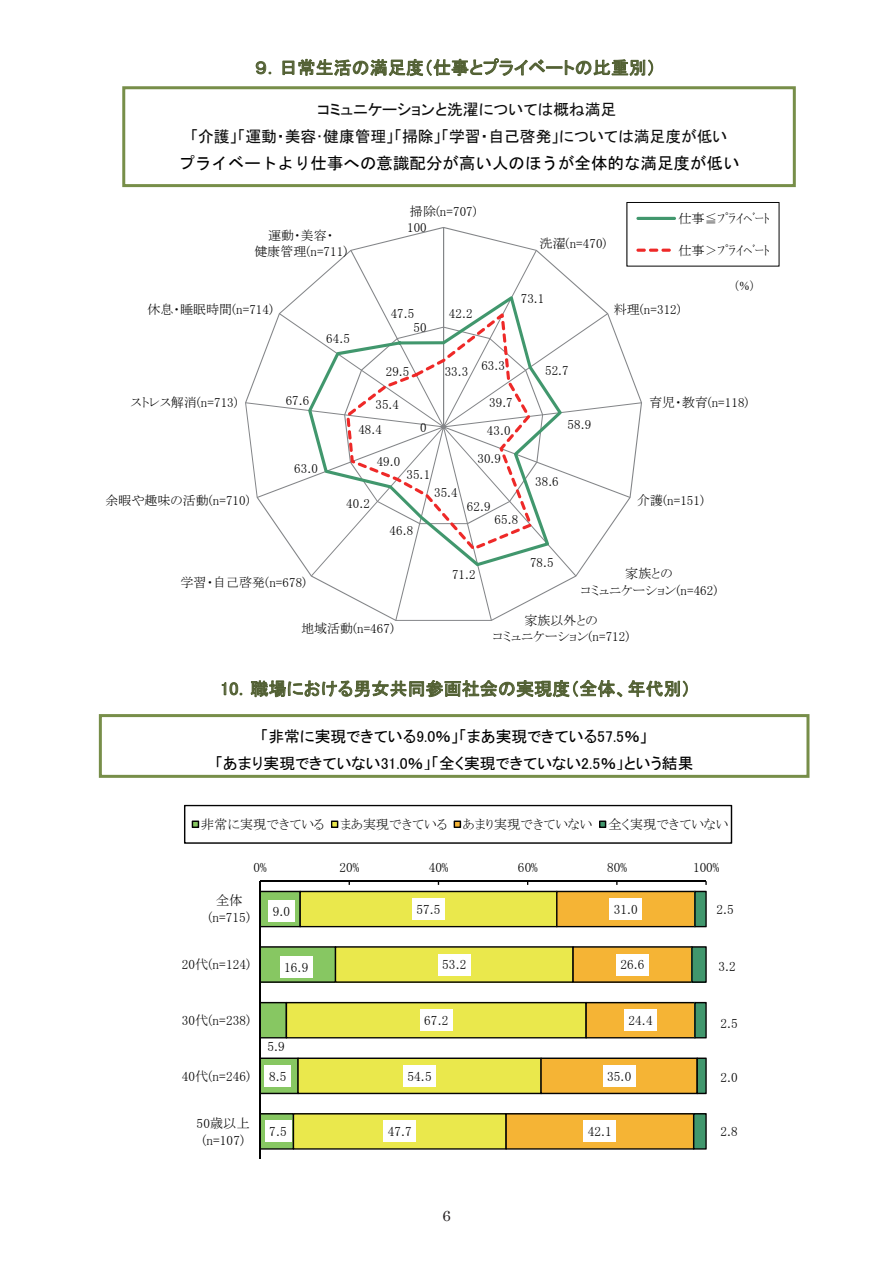
<style>
.page{position:relative;width:893px;height:1263px;background:#fff}
.page>*{position:absolute;margin:0;border:0;box-sizing:border-box;transform-origin:0 0}
.t1{font:18px "MS P Gothic";letter-spacing:.005em;color:#526033}
.t2{font:16.5px "MS Gothic";color:#000}
.t3{font:15.75px/27px "MS P Gothic";color:#000;text-align:center}
.t4{font:15.75px/27px "MS P Gothic";color:#0d0d0d}
.t5{font:14.85px "Century";color:#231f20}
.t6{font:13.2px/17.1px "MS P Mincho";letter-spacing:.005em;color:#000;text-align:center}
.t7{font:13.05px/16.8px "MS P Mincho";letter-spacing:.005em;color:#000;text-align:center}
.t8{font:12px "MS Mincho";color:#000}
.s1{font-family:"Century"}
</style>
<div class="page">
<svg style="left:256px;top:61px;width:15px;height:13px"></svg>
<svg style="left:283px;top:58px;width:370px;height:19px"></svg>
<svg style="left:222px;top:682px;width:20px;height:13px"></svg>
<svg style="left:251px;top:680px;width:371px;height:18px"></svg>
<svg style="left:628px;top:680px;width:60px;height:17px"></svg>
<div style="left:122px;top:86px;width:674px;height:101px;border:3px solid #778e49"></div>
<div style="left:99px;top:714px;width:710px;height:64px;border:3px solid #778e49"></div>
<svg style="left:261px;top:882px;width:446px;height:268px"></svg>
<svg style="left:261px;top:891px;width:446px;height:36px;background:#d0c241"></svg>
<svg style="left:261px;top:946px;width:446px;height:37px;background:#c3be45"></svg>
<svg style="left:261px;top:1002px;width:446px;height:36px;background:#cfc643"></svg>
<svg style="left:261px;top:1057px;width:446px;height:37px;background:#d0bf44"></svg>
<svg style="left:261px;top:1113px;width:446px;height:36px;background:#d3bd3f"></svg>
<hr style="left:260px;top:880px;width:446px;height:2px;background:#030303">
<hr style="left:259px;top:881px;width:2px;height:278px;background:#030303">
<div style="left:268px;top:900px;width:26px;height:21px;background:#fff"></div>
<div style="left:280px;top:957px;width:33px;height:21px;background:#fff"></div>
<div style="left:265px;top:1065px;width:26px;height:21px;background:#fff"></div>
<div style="left:265px;top:1120px;width:26px;height:22px;background:#fff"></div>
<div style="left:412px;top:898px;width:33px;height:22px;background:#fff"></div>
<div style="left:438px;top:954px;width:33px;height:21px;background:#fff"></div>
<div style="left:420px;top:1009px;width:33px;height:22px;background:#fff"></div>
<div style="left:403px;top:1065px;width:33px;height:21px;background:#fff"></div>
<div style="left:383px;top:1120px;width:33px;height:22px;background:#fff"></div>
<div style="left:609px;top:898px;width:33px;height:22px;background:#fff"></div>
<div style="left:616px;top:954px;width:33px;height:21px;background:#fff"></div>
<div style="left:624px;top:1009px;width:33px;height:22px;background:#fff"></div>
<div style="left:603px;top:1065px;width:32px;height:21px;background:#fff"></div>
<div style="left:583px;top:1120px;width:33px;height:22px;background:#fff"></div>
<svg style="left:184px;top:805px;width:548px;height:39px"></svg>
<svg style="left:246px;top:227px;width:396px;height:393px"></svg>
<svg style="left:308px;top:296px;width:254px;height:270px"></svg>
<svg style="left:346px;top:313px;width:186px;height:236px"></svg>
<svg style="left:626px;top:202px;width:153px;height:65px"></svg>
<h1 class="t1" style="left:255px;top:59px;width:402px">９．日常生活の満足度（仕事とプライベートの比重別）</h1>
<p class="t4" style="left:190px;top:96px;width:539px;text-indent:127px">コミュニケーションと洗濯については概ね満足<br>「介護」「運動・美容･健康管理」「掃除」「学習・自己啓発」については満足度が低い</p>
<p class="t2" style="left:178px;top:155px;width:563px">プライベートより仕事への意識配分が高い人のほうが全体的な満足度が低い</p>
<p class="t7" style="left:254px;top:226px;width:94px">運動・美容・<br>健康管理(n=711)</p>
<p class="t7" style="left:410px;top:203px;width:68px">掃除(n=707)</p>
<p class="t7" style="left:407px;top:219px;width:21px">100</p>
<p class="t7" style="left:540px;top:235px;width:68px">洗濯(n=470)</p>
<p class="t7" style="left:678px;top:210px;width:93px">仕事≦ﾌﾟﾗｲﾍﾞｰﾄ</p>
<p class="t7" style="left:678px;top:242px;width:93px">仕事＞ﾌﾟﾗｲﾍﾞｰﾄ</p>
<p class="t8" style="left:727px;top:280px;width:36px">（<span class="s1">%</span>）</p>
<p class="t7" style="left:147px;top:301px;width:127px">休息・睡眠時間(n=714)</p>
<p class="t7" style="left:391px;top:305px;width:25px">47.5</p>
<p class="t7" style="left:449px;top:305px;width:25px">42.2</p>
<p class="t7" style="left:521px;top:290px;width:25px">73.1</p>
<p class="t7" style="left:614px;top:301px;width:68px">料理(n=312)</p>
<p class="t7" style="left:414px;top:319px;width:15px">50</p>
<p class="t7" style="left:326px;top:330px;width:25px">64.5</p>
<p class="t7" style="left:131px;top:394px;width:108px">ストレス解消(n=713)</p>
<p class="t7" style="left:105px;top:492px;width:146px">余暇や趣味の活動(n=710)</p>
<p class="t7" style="left:286px;top:392px;width:25px">67.6</p>
<p class="t7" style="left:294px;top:460px;width:25px">63.0</p>
<p class="t7" style="left:386px;top:363px;width:25px">29.5</p>
<p class="t7" style="left:375px;top:396px;width:25px">35.4</p>
<p class="t7" style="left:358px;top:421px;width:25px">48.4</p>
<p class="t7" style="left:377px;top:453px;width:25px">49.0</p>
<p class="t7" style="left:420px;top:418px;width:8px">0</p>
<p class="t7" style="left:406px;top:466px;width:25px">35.1</p>
<p class="t7" style="left:445px;top:363px;width:25px">33.3</p>
<p class="t7" style="left:434px;top:484px;width:25px">35.4</p>
<p class="t7" style="left:481px;top:357px;width:25px">63.3</p>
<p class="t7" style="left:489px;top:394px;width:25px">39.7</p>
<p class="t7" style="left:487px;top:422px;width:25px">43.0</p>
<p class="t7" style="left:477px;top:450px;width:25px">30.9</p>
<p class="t7" style="left:346px;top:495px;width:25px">40.2</p>
<p class="t7" style="left:467px;top:498px;width:25px">62.9</p>
<p class="t7" style="left:545px;top:362px;width:25px">52.7</p>
<p class="t7" style="left:568px;top:415px;width:25px">58.9</p>
<p class="t7" style="left:535px;top:473px;width:25px">38.6</p>
<p class="t7" style="left:649px;top:394px;width:101px">育児・教育(n=118)</p>
<p class="t7" style="left:637px;top:492px;width:68px">介護(n=151)</p>
<p class="t7" style="left:494px;top:510px;width:25px">65.8</p>
<p class="t7" style="left:390px;top:522px;width:25px">46.8</p>
<p class="t7" style="left:181px;top:574px;width:127px">学習・自己啓発(n=678)</p>
<p class="t7" style="left:301px;top:620px;width:94px">地域活動(n=467)</p>
<p class="t7" style="left:452px;top:566px;width:25px">71.2</p>
<p class="t7" style="left:530px;top:554px;width:25px">78.5</p>
<p class="t7" style="left:581px;top:565px;width:138px">家族との<br>コミュニケーション(n=462)</p>
<p class="t7" style="left:493px;top:611px;width:138px">家族以外との<br>コミュニケーション(n=712)</p>
<h1 class="t1" style="left:220px;top:680px;width:472px">10．職場における男女共同参画社会の実現度（全体、年代別）</h1>
<p class="t3" style="left:215px;top:722px;width:480px">「非常に実現できている9.0％」「まあ実現できている57.5％」<br>「あまり実現できていない31.0％」「全く実現できていない2.5％」という結果</p>
<p class="t6" style="left:201px;top:816px;width:529px">非常に実現できている まあ実現できている あまり実現できていない 全く実現できていない</p>
<p class="t6" style="left:254px;top:858px;width:15px">0%</p>
<p class="t6" style="left:339px;top:858px;width:21px">20%</p>
<p class="t6" style="left:429px;top:858px;width:21px">40%</p>
<p class="t6" style="left:518px;top:858px;width:21px">60%</p>
<p class="t6" style="left:607px;top:858px;width:21px">80%</p>
<p class="t6" style="left:693px;top:858px;width:28px">100%</p>
<p class="t6" style="left:208px;top:892px;width:43px">全体(n=715)</p>
<p class="t6" style="left:182px;top:956px;width:70px">20代(n=124)</p>
<p class="t6" style="left:182px;top:1012px;width:70px">30代(n=238)</p>
<p class="t6" style="left:182px;top:1067px;width:70px">40代(n=246)</p>
<p class="t6" style="left:197px;top:1114px;width:55px">50歳以上(n=107)</p>
<p class="t6" style="left:273px;top:902px;width:19px">9.0</p>
<p class="t6" style="left:284px;top:959px;width:26px">16.9</p>
<p class="t6" style="left:267px;top:1037px;width:19px">5.9</p>
<p class="t6" style="left:269px;top:1067px;width:19px">8.5</p>
<p class="t6" style="left:269px;top:1122px;width:19px">7.5</p>
<p class="t6" style="left:416px;top:900px;width:26px">57.5</p>
<p class="t6" style="left:442px;top:956px;width:26px">53.2</p>
<p class="t6" style="left:424px;top:1012px;width:26px">67.2</p>
<p class="t6" style="left:408px;top:1067px;width:26px">54.5</p>
<p class="t6" style="left:388px;top:1123px;width:26px">47.7</p>
<p class="t5" style="left:442px;top:1203px;width:10px">6</p>
<p class="t6" style="left:614px;top:900px;width:26px">31.0</p>
<p class="t6" style="left:716px;top:900px;width:19px">2.5</p>
<p class="t6" style="left:620px;top:956px;width:26px">26.6</p>
<p class="t6" style="left:718px;top:957px;width:19px">3.2</p>
<p class="t6" style="left:628px;top:1012px;width:26px">24.4</p>
<p class="t6" style="left:720px;top:1014px;width:19px">2.5</p>
<p class="t6" style="left:607px;top:1067px;width:26px">35.0</p>
<p class="t6" style="left:720px;top:1068px;width:19px">2.0</p>
<p class="t6" style="left:588px;top:1123px;width:26px">42.1</p>
<p class="t6" style="left:720px;top:1123px;width:19px">2.8</p>
</div>
